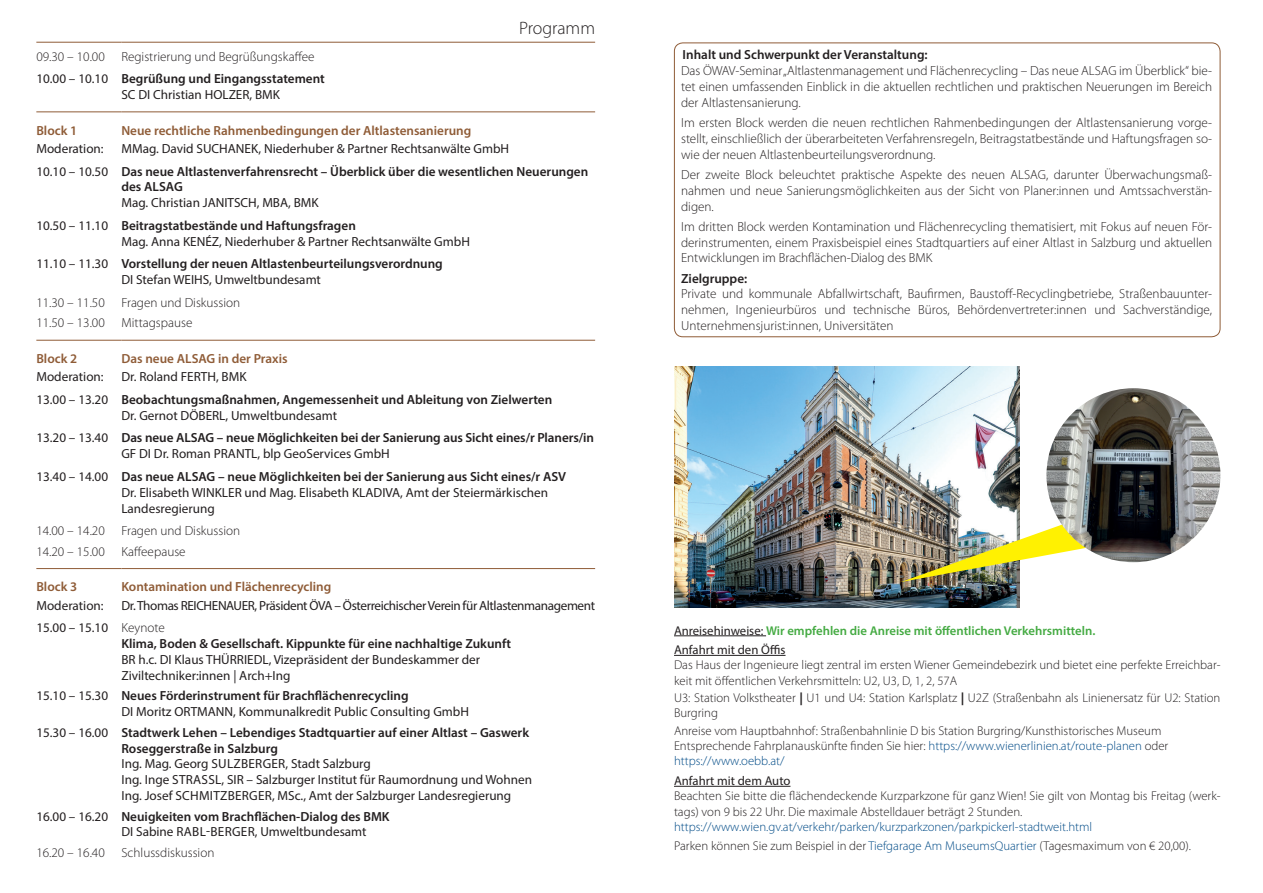
<style>
.page{position:relative;width:1263px;height:893px;background:#fff}
.page>*{position:absolute;margin:0;border:0;box-sizing:border-box;transform-origin:0 0}
.t1{font:300 18px "Myriad Pro";color:#231f20}
.t2{font:300 13.2px/15.9px "Myriad Pro";letter-spacing:-.005em;color:#231f20;text-align:justify}
.t3{font:13.2px/15.9px "Myriad Pro";color:#231f20}
.t4{font:600 13.2px/22.6px "Myriad Pro";color:#231f20}
.t5{font:600 13.2px "Myriad Pro";color:#8f5c37}
.t6{font:13.2px/22.6px "Myriad Pro";letter-spacing:-.03em;color:#231f20}
.t7{font:300 12.75px/15.3px "Myriad Pro";color:#231f20}
.t8{font:300 12.75px/19.5px "Myriad Pro";color:#004b87}
.t9{font:600 12.75px/19.5px "Myriad Pro";color:#44aa42}
.t10{font:12.75px "Myriad Pro";color:#231f20}
.s1{font-weight:400}
.s2{font-weight:600}
.s3{font-weight:300}
.s4{font-weight:400;color:#231f20}
.s5{font-weight:700}
.s6{color:#004b87}
.s7{color:#231f20}
</style>
<div class="page">
<hr style="left:36px;top:42px;width:85px;height:1px;background:#8f5c37">
<hr style="left:121px;top:42px;width:474px;height:1px;background:#8f5c37">
<hr style="left:36px;top:340px;width:85px;height:1px;background:#8f5c37">
<hr style="left:121px;top:340px;width:474px;height:1px;background:#8f5c37">
<hr style="left:36px;top:568px;width:85px;height:1px;background:#8f5c37">
<hr style="left:121px;top:568px;width:474px;height:1px;background:#8f5c37">
<hr style="left:36px;top:111px;width:85px;height:1px;background:#8f5c37">
<hr style="left:121px;top:111px;width:474px;height:1px;background:#8f5c37">
<div style="left:674px;top:43px;width:546px;height:294px;border:1px solid #8f5c37;border-radius:9px"></div>
<hr style="left:674px;top:635px;width:92px;height:1px;background:#231f20">
<hr style="left:674px;top:655px;width:111px;height:1px;background:#231f20">
<hr style="left:674px;top:786px;width:116px;height:1px;background:#231f20">
<img style="left:674px;top:367px;width:346px;height:241px">
<img style="left:901px;top:506px;width:238px;height:76px">
<img style="left:1046px;top:388px;width:174px;height:174px;border-radius:87px">
<h1 class="t1" style="left:519px;top:17px;width:77px">Programm</h1>
<p class="t2" style="left:36px;top:45px;width:290px;line-height:22.6px;text-indent:85px">Registrierung und Begrüßungskaffee<br><span class="s1">10.00 – 10.10</span> <span class="s2">Begrüßung und Eingangsstatement</span></p>
<p class="t3" style="left:121px;top:87px;width:160px">SC DI Christian HOLZER, BMK</p>
<p class="t5" style="left:36px;top:122px;width:42px">Block 1</p>
<p class="t5" style="left:121px;top:122px;width:351px">Neue rechtliche Rahmenbedingungen der Altlastensanierung</p>
<p class="t3" style="left:36px;top:140px;width:69px">Moderation:</p>
<p class="t2" style="left:36px;top:48px;width:70px">09.30 – 10.00</p>
<p class="t4" style="left:36px;top:137px;width:553px;text-align:center"><span class="s1">MMag. David SUCHANEK, Niederhuber &amp; Partner Rechtsanwälte GmbH<br>10.10 – 10.50</span> Das neue Altlastenverfahrensrecht – Überblick über die wesentlichen Neuerungen</p>
<p class="t4" style="left:121px;top:175px;width:63px">des ALSAG</p>
<p class="t3" style="left:36px;top:191px;width:321px;line-height:22.6px;text-indent:85px">Mag. Christian JANITSCH, MBA, BMK<br>10.50 – 11.10 <span class="s2">Beitragstatbestände und Haftungsfragen</span></p>
<p class="t3" style="left:36px;top:230px;width:435px;line-height:22.6px;text-indent:85px">Mag. Anna KENÉZ, Niederhuber &amp; Partner Rechtsanwälte GmbH<br>11.10 – 11.30 <span class="s2">Vorstellung der neuen Altlastenbeurteilungsverordnung</span></p>
<p class="t3" style="left:121px;top:272px;width:201px">DI Stefan WEIHS, Umweltbundesamt</p>
<p class="t2" style="left:36px;top:294px;width:70px">11.30 – 11.50</p>
<p class="t2" style="left:121px;top:294px;width:120px">Fragen und Diskussion</p>
<p class="t2" style="left:36px;top:315px;width:70px">11.50 – 13.00</p>
<p class="t2" style="left:121px;top:315px;width:73px">Mittagspause</p>
<p class="t5" style="left:36px;top:350px;width:42px">Block 2</p>
<p class="t5" style="left:121px;top:350px;width:168px">Das neue ALSAG in der Praxis</p>
<p class="t3" style="left:36px;top:369px;width:69px">Moderation:</p>
<p class="t4" style="left:36px;top:365px;width:517px;text-indent:85px"><span class="s1">Dr. Roland FERTH, BMK<br>13.00 – 13.20</span> Beobachtungsmaßnahmen, Angemessenheit und Ableitung von Zielwerten</p>
<p class="t4" style="left:36px;top:404px;width:559px;text-indent:85px"><span class="s1">Dr. Gernot DÖBERL, Umweltbundesamt<br>13.20 – 13.40</span> Das neue ALSAG – neue Möglichkeiten bei der Sanierung aus Sicht eines/r Planers/in</p>
<p class="t4" style="left:36px;top:442px;width:531px;text-indent:85px"><span class="s1">GF DI Dr. Roman PRANTL, blp GeoServices GmbH<br>13.40 – 14.00</span> Das neue ALSAG – neue Möglichkeiten bei der Sanierung aus Sicht eines/r ASV</p>
<p class="t3" style="left:121px;top:484px;width:428px">Dr. Elisabeth WINKLER und Mag. Elisabeth KLADIVA, Amt der Steiermärkischen<br>Landesregierung</p>
<p class="t2" style="left:36px;top:523px;width:70px">14.00 – 14.20</p>
<p class="t2" style="left:121px;top:523px;width:120px">Fragen und Diskussion</p>
<p class="t2" style="left:36px;top:543px;width:70px">14.20 – 15.00</p>
<p class="t2" style="left:121px;top:543px;width:66px">Kaffeepause</p>
<p class="t5" style="left:36px;top:578px;width:42px">Block 3</p>
<p class="t5" style="left:121px;top:578px;width:211px">Kontamination und Flächenrecycling</p>
<p class="t3" style="left:36px;top:597px;width:69px">Moderation:</p>
<p class="t6" style="left:36px;top:594px;width:560px;text-indent:85px">Dr. Thomas REICHENAUER, Präsident ÖVA – Österreichischer Verein für Altlastenmanagement<br>15.00 – 15.10 <span class="s3">Keynote</span></p>
<p class="t4" style="left:121px;top:632px;width:391px">Klima, Boden &amp; Gesellschaft. Kippunkte für eine nachhaltige Zukunft</p>
<p class="t3" style="left:121px;top:651px;width:360px">BR h.c. DI Klaus THÜRRIEDL, Vizepräsident der Bundeskammer der<br>Ziviltechniker:innen | Arch+Ing</p>
<p class="t3" style="left:121px;top:688px;width:349px;text-indent:-85px">15.10 – 15.30 <span class="s2">Neues Förderinstrument für Brachflächenrecycling<br></span>DI Moritz ORTMANN, Kommunalkredit Public Consulting GmbH</p>
<p class="t4" style="left:121px;top:724px;width:409px;line-height:15.9px;text-indent:-85px"><span class="s1">15.30 – 16.00</span> Stadtwerk Lehen – Lebendiges Stadtquartier auf einer Altlast – Gaswerk<br>Roseggerstraße in Salzburg</p>
<p class="t3" style="left:121px;top:756px;width:106px">Ing. Mag. Georg Sulzberger</p>
<p class="t3" style="left:285px;top:756px;width:87px">, Stadt Salzburg</p>
<p class="t3" style="left:121px;top:772px;width:66px">Ing. Inge Strassl</p>
<p class="t3" style="left:222px;top:772px;width:312px">, SIR – Salzburger Institut für Raumordnung und Wohnen</p>
<p class="t3" style="left:121px;top:787px;width:70px">Ing. Josef Schmitzberger</p>
<p class="t3" style="left:36px;top:785px;width:476px;line-height:20.5px;text-indent:236px">, MSc., Amt der Salzburger Landesregierung<br>16.00 – 16.20 <span class="s2">Neuigkeiten vom Brachflächen-Dialog des BMK</span></p>
<p class="t3" style="left:121px;top:824px;width:105px">DI Sabine Rabl-Berger</p>
<p class="t3" style="left:255px;top:824px;width:113px">, Umweltbundesamt</p>
<p class="t2" style="left:36px;top:844px;width:70px">16.20 – 16.40</p>
<p class="t2" style="left:121px;top:844px;width:95px">Schlussdiskussion</p>
<p class="t4" style="left:683px;top:43px;width:247px">Inhalt und Schwerpunkt der Veranstaltung:</p>
<p class="t2" style="left:681px;top:63px;width:533px">Das ÖWAV-Seminar „Altlastenmanagement und Flächenrecycling – Das neue ALSAG im Überblick“ bie&shy;tet einen umfassenden Einblick in die aktuellen rechtlichen und praktischen Neuerungen im Bereich der Altlastensanierung.</p>
<p class="t2" style="left:681px;top:115px;width:533px">Im ersten Block werden die neuen rechtlichen Rahmenbedingungen der Altlastensanierung vorge&shy;stellt, einschließlich der überarbeiteten Verfahrensregeln, Beitragstatbestände und Haftungsfragen so&shy;wie der neuen Altlastenbeurteilungsverordnung.</p>
<p class="t2" style="left:681px;top:166px;width:533px">Der zweite Block beleuchtet praktische Aspekte des neuen ALSAG, darunter Überwachungsmaß&shy;nahmen und neue Sanierungsmöglichkeiten aus der Sicht von Planer:innen und Amtssachverstän&shy;digen.</p>
<p class="t2" style="left:681px;top:218px;width:533px">Im dritten Block werden Kontamination und Flächenrecycling thematisiert, mit Fokus auf neuen För&shy;derinstrumenten, einem Praxisbeispiel eines Stadtquartiers auf einer Altlast in Salzburg und aktuellen Entwicklungen im Brachflächen-Dialog des BMK</p>
<p class="t4" style="left:681px;top:266px;width:68px">Zielgruppe:</p>
<p class="t2" style="left:681px;top:286px;width:532px">Private und kommunale Abfallwirtschaft, Baufirmen, Baustoff-Recyclingbetriebe, Straßenbauunter&shy;nehmen, Ingenieurbüros und technische Büros, Behördenvertreter:innen und Sachverständige, Unternehmensjurist:innen, Universitäten</p>
<p class="t9" style="left:674px;top:620px;width:423px"><span class="s4">Anreisehinweise:</span> Wir empfehlen die Anreise mit öffentlichen Verkehrsmitteln.<br><span class="s4">Anfahrt mit den Öffis</span></p>
<p class="t7" style="left:674px;top:657px;width:548px">Das Haus der Ingenieure liegt zentral im ersten Wiener Gemeindebezirk und bietet eine perfekte Erreichbar&shy;keit mit öffentlichen Verkehrsmitteln: U2, U3, D, 1, 2, 57A</p>
<p class="t7" style="left:674px;top:690px;width:548px">U3: Station Volkstheater <span class="s5">|</span> U1 und U4: Station Karlsplatz <span class="s5">|</span> U2Z (Straßenbahn als Linienersatz für U2: Station<br>Burgring</p>
<p class="t7" style="left:674px;top:723px;width:496px">Anreise vom Hauptbahnhof: Straßenbahnlinie D bis Station Burgring/Kunsthistorisches Museum<br>Entsprechende Fahrplanauskünfte finden Sie hier: <span class="s6">https://www.wienerlinien.at/route-planen</span> oder <span class="s6">https://www.oebb.at/</span></p>
<p class="t10" style="left:674px;top:773px;width:118px">Anfahrt mit dem Auto</p>
<p class="t7" style="left:674px;top:788px;width:548px">Beachten Sie bitte die flächendeckende Kurzparkzone für ganz Wien! Sie gilt von Montag bis Freitag (werk&shy;tags) von 9 bis 22 Uhr. Die maximale Abstelldauer beträgt 2 Stunden.</p>
<p class="t8" style="left:674px;top:817px;width:518px">https://www.wien.gv.at/verkehr/parken/kurzparkzonen/parkpickerl-stadtweit.html<br><span class="s7">Parken können Sie zum Beispiel in der</span> Tiefgarage Am MuseumsQuartier <span class="s7">(Tagesmaximum von € 20,00).</span></p>
</div>
